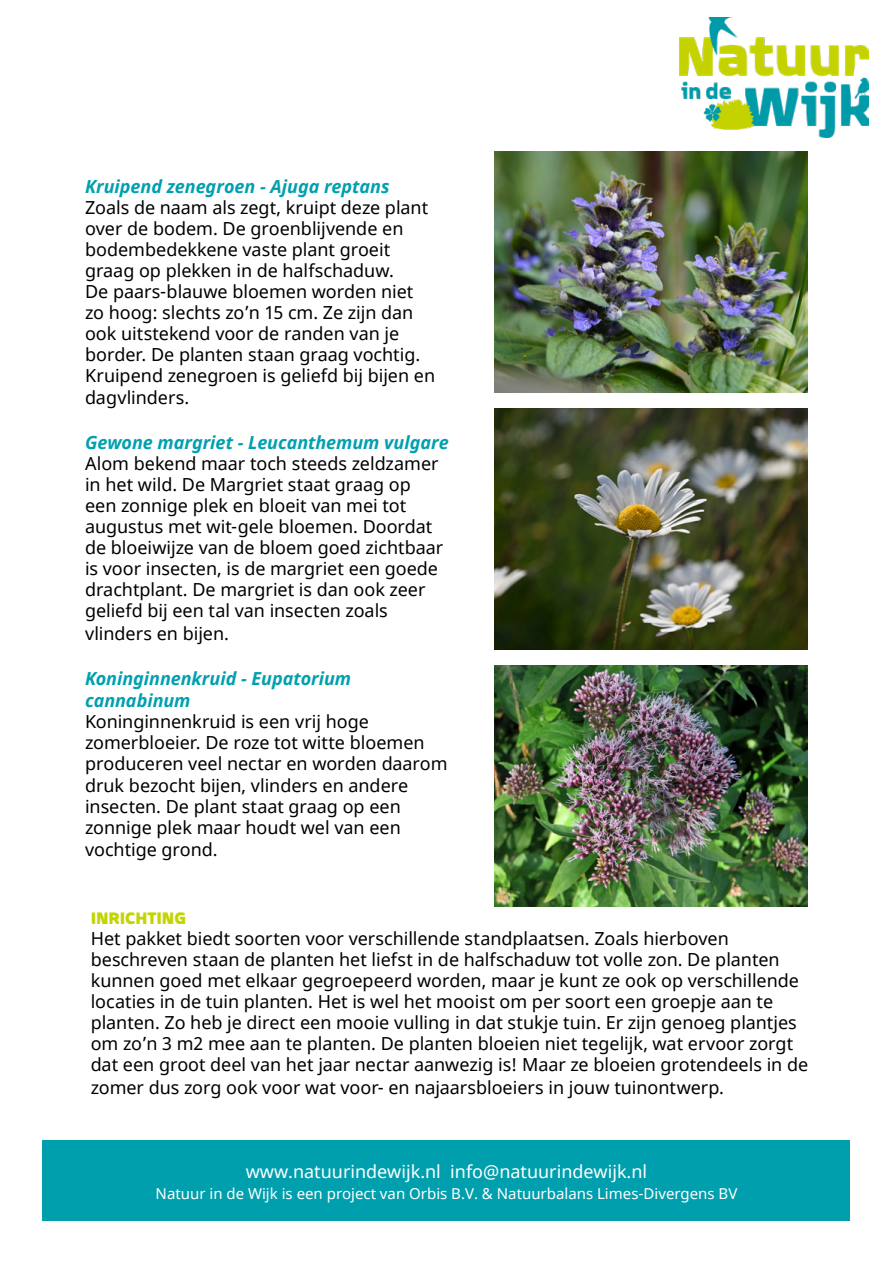
<style>
.page{position:relative;width:893px;height:1263px;background:#fff}
.page>*{position:absolute;margin:0;border:0;box-sizing:border-box;transform-origin:0 0}
.t1{font:700 22.5px "Quagmire";letter-spacing:-.005em;color:#c2d501}
.t2{font:18px/21.1px "Noto Sans";color:#000}
.t3{font:italic 700 18px/22.5px "Noto Sans";color:#00a0af}
.t4{font:18px "Noto Sans";color:#fff}
.t5{font:15px "Noto Sans";color:#fff}
</style>
<div class="page">
<img style="left:679px;top:17px;width:189px;height:121px">
<div style="left:43px;top:1140px;width:807px;height:80px;background:#009fae"></div>
<img style="left:494px;top:151px;width:314px;height:241px">
<img style="left:494px;top:408px;width:314px;height:241px">
<img style="left:494px;top:665px;width:314px;height:241px">
<p class="t3" style="left:85px;top:175px;width:306px">Kruipend zenegroen - Ajuga reptans</p>
<p class="t2" style="left:85px;top:197px;width:352px">Zoals de naam als zegt, kruipt deze plant over de bodem. De groenblijvende en bodembedekkene vaste plant groeit graag op plekken in de halfschaduw.<br>De paars-blauwe bloemen worden niet zo hoog: slechts zo’n 15 cm. Ze zijn dan ook uitstekend voor de randen van je border. De planten staan graag vochtig.<br>Kruipend zenegroen is geliefd bij bijen en dagvlinders.</p>
<p class="t3" style="left:85px;top:431px;width:365px">Gewone margriet - Leucanthemum vulgare</p>
<p class="t2" style="left:85px;top:454px;width:360px">Alom bekend maar toch steeds zeldzamer in het wild. De Margriet staat graag op een zonnige plek en bloeit van mei tot augustus met wit-gele bloemen. Doordat de bloeiwijze van de bloem goed zichtbaar is voor insecten, is de margriet een goede drachtplant. De margriet is dan ook zeer geliefd bij een tal van insecten zoals vlinders en bijen.</p>
<p class="t3" style="left:85px;top:667px;width:268px">Koninginnenkruid - Eupatorium cannabinum</p>
<p class="t2" style="left:85px;top:712px;width:364px">Koninginnenkruid is een vrij hoge zomerbloeier. De roze tot witte bloemen produceren veel nectar en worden daarom druk bezocht bijen, vlinders en andere insecten. De plant staat graag op een zonnige plek maar houdt wel van een vochtige grond.</p>
<p class="t1" style="left:91px;top:906px;width:97px">INRICHTING</p>
<p class="t2" style="left:91px;top:929px;width:719px">Het pakket biedt soorten voor verschillende standplaatsen. Zoals hierboven beschreven staan de planten het liefst in de halfschaduw tot volle zon. De planten kunnen goed met elkaar gegroepeerd worden, maar je kunt ze ook op verschillende locaties in de tuin planten. Het is wel het mooist om per soort een groepje aan te planten. Zo heb je direct een mooie vulling in dat stukje tuin. Er zijn genoeg plantjes om zo’n 3 m2 mee aan te planten. De planten bloeien niet tegelijk, wat ervoor zorgt dat een groot deel van het jaar nectar aanwezig is! Maar ze bloeien grotendeels in de zomer dus zorg ook voor wat voor- en najaarsbloeiers in jouw tuinontwerp.</p>
<p class="t4" style="left:246px;top:1159px;width:403px">www.natuurindewijk.nl info@natuurindewijk.nl</p>
<p class="t5" style="left:156px;top:1183px;width:583px">Natuur in de Wijk is een project van Orbis B.V. &amp; Natuurbalans Limes-Divergens BV</p>
</div>
